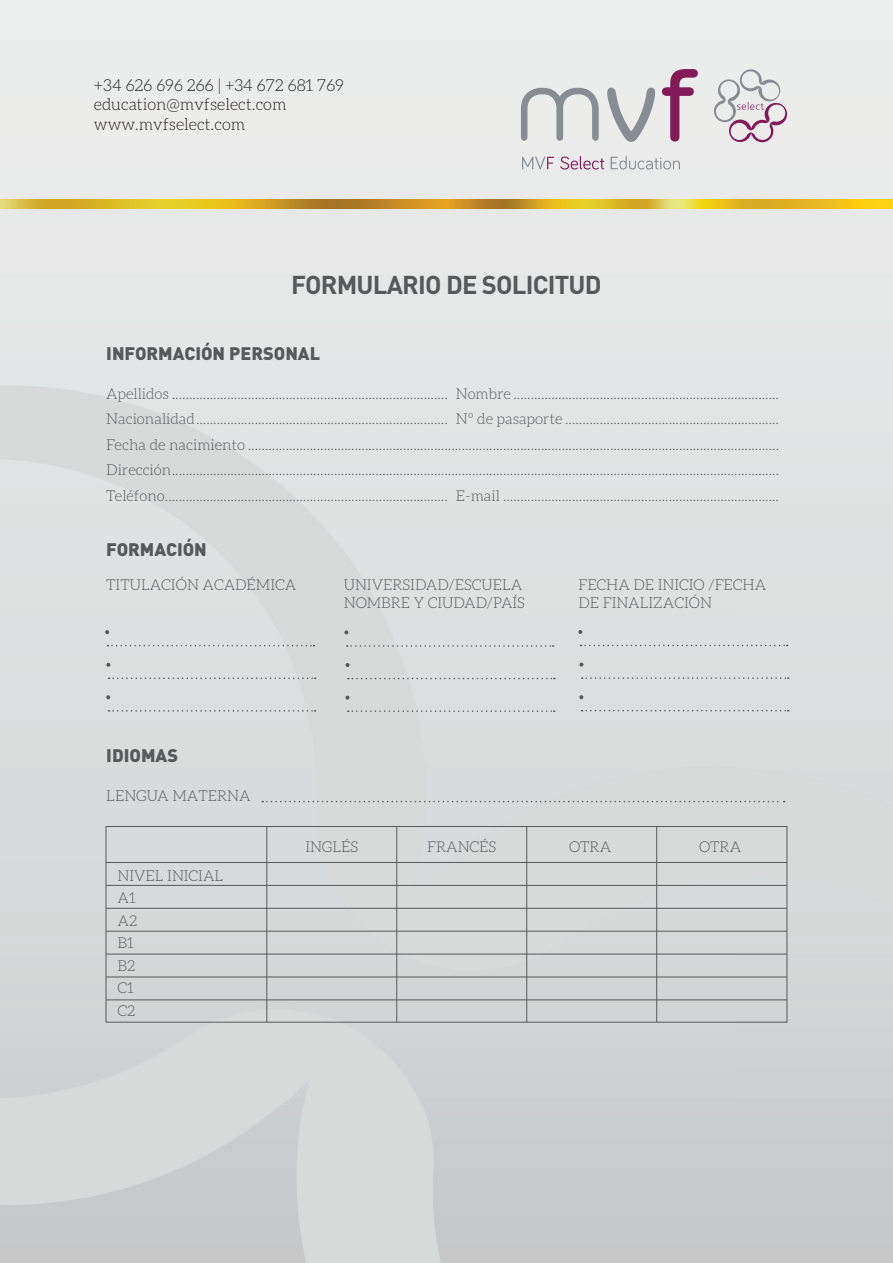
<style>
.page{position:relative;width:893px;height:1263px;background:#fff}
.page>*{position:absolute;margin:0;border:0;box-sizing:border-box;transform-origin:0 0}
.t1{font:700 25.5px "DIN Pro";letter-spacing:-.03em;color:#57585a}
.t2{font:900 18px "DIN Pro";color:#57585a}
.t3{font:300 16.5px/19.8px "Aleo";color:#231f20}
.t4{font:300 15px/22.5px "Aleo";color:#57585a}
.s1{color:#6e1456}
</style>
<div class="page">
<img style="left:0;top:0;width:893px;height:1263px">
<svg style="left:107px;top:645px;width:207px;height:1px"></svg>
<svg style="left:105px;top:630px;width:4px;height:4px"></svg>
<svg style="left:109px;top:677px;width:207px;height:2px"></svg>
<svg style="left:106px;top:663px;width:4px;height:4px"></svg>
<svg style="left:108px;top:710px;width:207px;height:2px"></svg>
<svg style="left:106px;top:695px;width:4px;height:4px"></svg>
<svg style="left:347px;top:645px;width:207px;height:2px"></svg>
<svg style="left:344px;top:630px;width:4px;height:4px"></svg>
<svg style="left:348px;top:678px;width:207px;height:1px"></svg>
<svg style="left:346px;top:663px;width:4px;height:4px"></svg>
<svg style="left:348px;top:710px;width:207px;height:2px"></svg>
<svg style="left:345px;top:696px;width:4px;height:4px"></svg>
<svg style="left:581px;top:645px;width:207px;height:1px"></svg>
<svg style="left:578px;top:630px;width:4px;height:4px"></svg>
<svg style="left:582px;top:677px;width:207px;height:2px"></svg>
<svg style="left:579px;top:662px;width:4px;height:5px"></svg>
<svg style="left:582px;top:710px;width:207px;height:1px"></svg>
<svg style="left:579px;top:695px;width:4px;height:4px"></svg>
<hr style="left:267px;top:826px;width:1px;height:196px;background:#57585a">
<hr style="left:397px;top:826px;width:1px;height:196px;background:#57585a">
<hr style="left:526px;top:826px;width:1px;height:196px;background:#57585a">
<hr style="left:656px;top:826px;width:1px;height:196px;background:#57585a">
<hr style="left:106px;top:885px;width:681px;height:1px;background:#57585a">
<hr style="left:106px;top:908px;width:681px;height:1px;background:#57585a">
<hr style="left:106px;top:931px;width:681px;height:1px;background:#57585a">
<hr style="left:106px;top:954px;width:681px;height:1px;background:#57585a">
<hr style="left:106px;top:977px;width:681px;height:1px;background:#57585a">
<hr style="left:106px;top:999px;width:681px;height:1px;background:#57585a">
<hr style="left:106px;top:862px;width:681px;height:1px;background:#57585a">
<div style="left:106px;top:826px;width:681px;height:196px;border:1px solid #57585a"></div>
<img style="left:449px;top:200px;width:444px;height:9px">
<img style="left:0;top:200px;width:449px;height:9px">
<svg style="left:611px;top:156px;width:69px;height:13px"></svg>
<svg style="left:522px;top:157px;width:32px;height:12px"></svg>
<svg style="left:560px;top:156px;width:44px;height:14px"></svg>
<svg style="left:714px;top:69px;width:73px;height:73px;background:#d7ced4"></svg>
<svg style="left:607px;top:88px;width:48px;height:54px;background:#c7c9ca"></svg>
<svg style="left:662px;top:69px;width:36px;height:73px;background:#c59fb5"></svg>
<svg style="left:521px;top:88px;width:78px;height:53px;background:#cccdce"></svg>
<svg style="left:262px;top:801px;width:523px;height:1px"></svg>
<p class="t3" style="left:94px;top:75px;width:252px">+34 626 696 266 <span class="s1">|</span> +34 672 681 769 education@mvfselect.com www.mvfselect.com</p>
<h1 class="t1" style="left:291px;top:264px;width:312px">FORMULARIO DE SOLICITUD</h1>
<p class="t2" style="left:106px;top:338px;width:215px">INFORMACIÓN PERSONAL</p>
<p class="t4" style="left:106px;top:381px;width:674px;line-height:25.5px;text-align:justify">Apellidos ................................................................................ Nombre .............................................................................<br>Nacionalidad ......................................................................... Nº de pasaporte ..............................................................<br>Fecha de nacimiento ..........................................................................................................................................................<br>Dirección................................................................................................................................................................................<br>Teléfono .................................................................................. E-mail ................................................................................</p>
<p class="t2" style="left:106px;top:534px;width:102px">FORMACIÓN</p>
<p class="t4" style="left:106px;top:574px;width:192px">TITULACIÓN ACADÉMICA</p>
<p class="t4" style="left:344px;top:576px;width:183px;line-height:18px">UNIVERSIDAD/ESCUELA<br>NOMBRE Y CIUDAD/PAÍS</p>
<p class="t4" style="left:578px;top:576px;width:189px;line-height:18px">FECHA DE INICIO /FECHA<br>DE FINALIZACIÓN</p>
<p class="t2" style="left:106px;top:740px;width:73px">IDIOMAS</p>
<p class="t4" style="left:106px;top:784px;width:146px">LENGUA MATERNA</p>
<p class="t4" style="left:118px;top:864px;width:107px">NIVEL INICIAL<br>A1<br>A2<br>B1<br>B2<br>C1<br>C2</p>
<p class="t4" style="left:305px;top:835px;width:54px">INGLÉS</p>
<p class="t4" style="left:427px;top:835px;width:71px">FRANCÉS</p>
<p class="t4" style="left:569px;top:835px;width:44px">OTRA</p>
<p class="t4" style="left:699px;top:835px;width:44px">OTRA</p>
</div>
